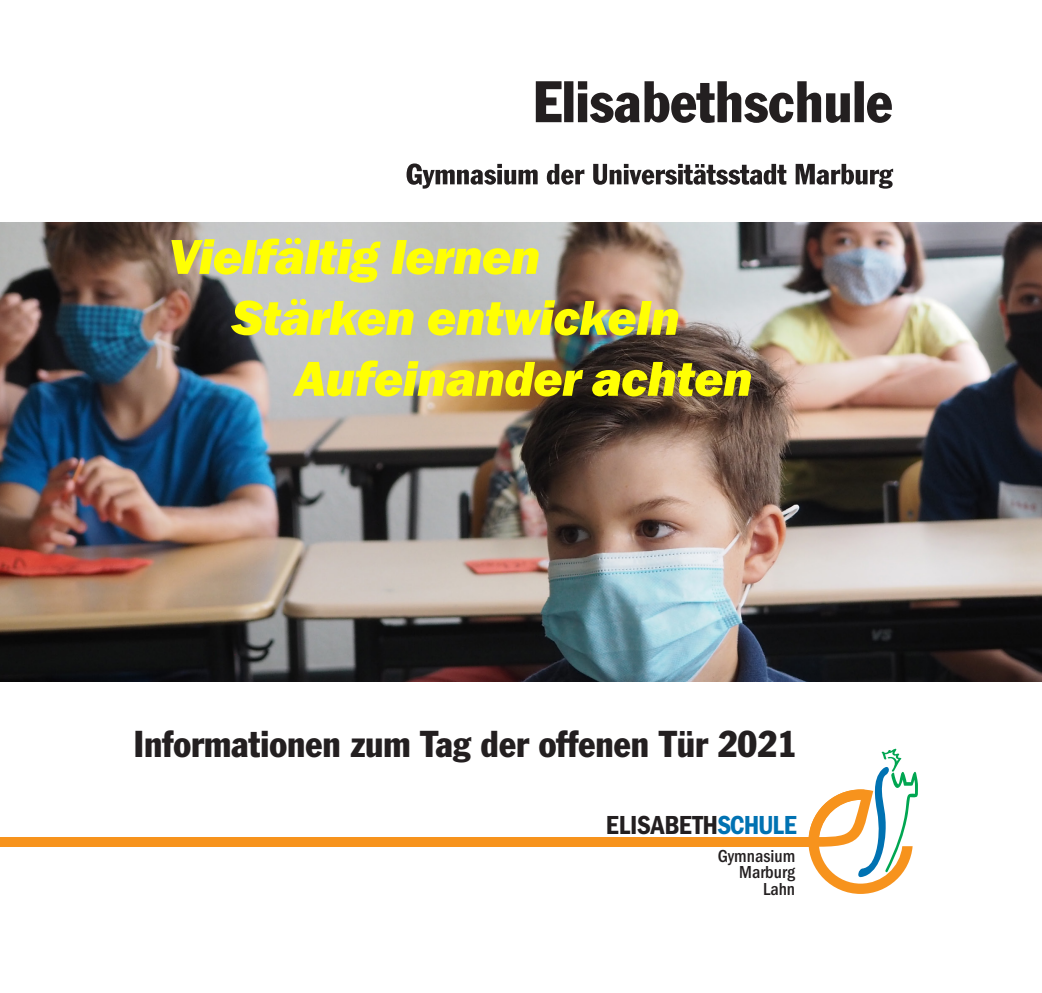
<style>
.page{position:relative;width:1042px;height:993px;background:#fff}
.page>*{position:absolute;margin:0;border:0;box-sizing:border-box;transform-origin:0 0}
.Fließtext{font:italic 800 50.75px "Franklin Gothic";letter-spacing:-.015em;color:#ffff03}
.t1{font:condensed 36.75px "Franklin Gothic";color:#231f20}
.t2{font:600 condensed 26.95px "Franklin Gothic";letter-spacing:-.02em;color:#231f20}
.t3{font:500 condensed 18.03px/16.3px "Franklin Gothic";color:#231f20;text-align:right}
.s1{color:#0072b2}
</style>
<div class="page">
<div style="left:0;top:836px;width:817px;height:9px;background:#f7931d"></div>
<svg style="left:808px;top:748px;width:110px;height:145px"></svg>
<svg style="left:536px;top:81px;width:356px;height:42px"></svg>
<svg style="left:406px;top:163px;width:487px;height:26px"></svg>
<img style="left:0;top:222px;width:1042px;height:459px">
<p class="Fließtext" style="left:168px;top:223px;width:373px">Vielfältig lernen</p>
<p class="Fließtext" style="left:231px;top:284px;width:450px">Stärken entwickeln</p>
<p class="Fließtext" style="left:294px;top:345px;width:460px">Aufeinander achten</p>
<p class="t1" style="left:134px;top:720px;width:664px">Informationen zum Tag der offenen Tür 2021</p>
<p class="t2" style="left:606px;top:807px;width:192px">ELISABETH<span class="s1">SCHULE</span></p>
<p class="t3" style="left:718px;top:847px;width:79px">Gymnasium<br>Marburg<br>Lahn</p>
</div>
